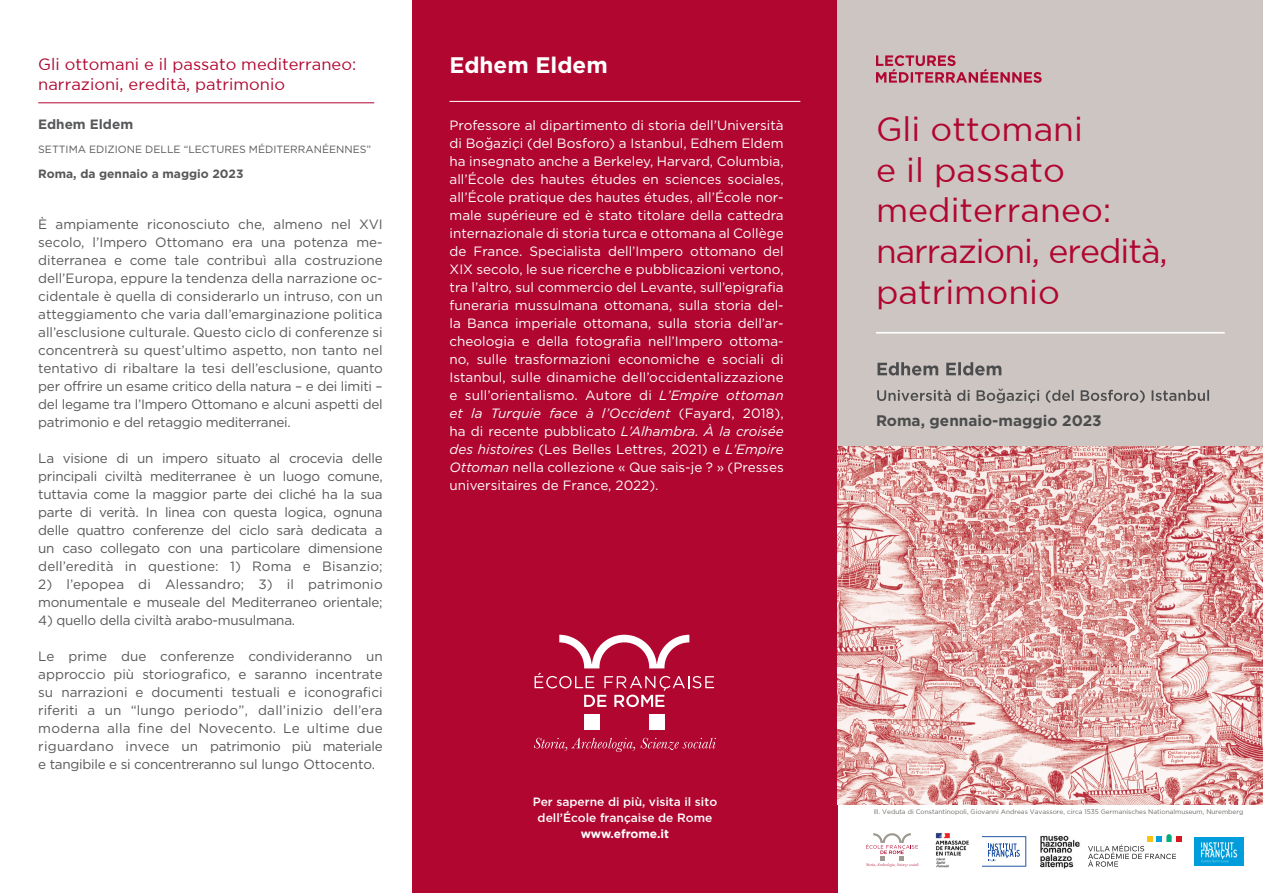
<style>
.page{position:relative;width:1263px;height:893px;background:#fff}
.page>*{position:absolute;margin:0;border:0;box-sizing:border-box;transform-origin:0 0}
.t1{font:33.75px/40.7px "Gotham";color:#b00630}
.t2{font:700 22.5px "Gotham";color:#fff}
.t3{font:16.5px/19.5px "Gotham";color:#b00630}
.t4{font:700 15.3px "Gotham";color:#4b4c4d}
.t5{font:13.5px/18px "Gotham";letter-spacing:-.02em;color:#57585a;text-align:justify}
.t6{font:13.5px/18px "Gotham";color:#fff;text-align:justify}
.t7{font:700 13.5px "Gotham";color:#57585a}
.t8{font:500 12px "Gotham";color:#fff}
.t9{font:700 12px "Gotham";color:#57585a}
.t10{font:700 12px "Gotham";color:#fff}
.t11{font:10.5px "Gotham";color:#57585a}
.t12{font:6.45px "Gotham";color:#6a6762}
.s1{font-style:italic}
</style>
<div class="page">
<div style="left:412px;top:0;width:426px;height:893px;background:#b00630"></div>
<div style="left:584px;top:715px;width:15px;height:15px;background:#fff"></div>
<div style="left:649px;top:715px;width:15px;height:15px;background:#fff"></div>
<svg style="left:534px;top:635px;width:180px;height:72px"></svg>
<svg style="left:534px;top:738px;width:182px;height:14px"></svg>
<div style="left:838px;top:0;width:425px;height:799px;background:#ccc5c2"></div>
<svg style="left:876px;top:55px;width:166px;height:28px"></svg>
<hr style="left:876px;top:332px;width:349px;height:2px;background:#fff">
<img style="left:838px;top:446px;width:425px;height:359px">
<img style="left:1040px;top:835px;width:40px;height:34px">
<svg style="left:1088px;top:834px;width:93px;height:33px"></svg>
<img style="left:1195px;top:837px;width:48px;height:28px">
<svg style="left:982px;top:836px;width:44px;height:31px"></svg>
<img style="left:935px;top:833px;width:34px;height:35px">
<svg style="left:866px;top:833px;width:52px;height:34px"></svg>
<hr style="left:38px;top:102px;width:336px;height:1px;background:#b00630">
<svg style="left:877px;top:362px;width:124px;height:14px"></svg>
<svg style="left:877px;top:389px;width:332px;height:14px"></svg>
<hr style="left:450px;top:101px;width:350px;height:1px;background:#fff">
<p class="t3" style="left:38px;top:54px;width:319px">Gli ottomani e il passato mediterraneo: narrazioni, eredità, patrimonio</p>
<p class="t7" style="left:38px;top:115px;width:96px">Edhem Eldem</p>
<p class="t11" style="left:38px;top:143px;width:334px">SETTIMA EDIZIONE DELLE “LECTURES MÉDITERRANÉENNES”</p>
<p class="t9" style="left:38px;top:166px;width:207px">Roma, da gennaio a maggio 2023</p>
<p class="t5" style="left:38px;top:215px;width:346px">È ampiamente riconosciuto che, almeno nel XVI secolo, l’Impero Ottomano era una potenza me&shy;diterranea e come tale contribuì alla costruzione dell’Europa, eppure la tendenza della narrazione oc&shy;cidentale è quella di considerarlo un intruso, con un atteggiamento che varia dall’emarginazione politica all’esclusione culturale. Questo ciclo di conferenze si concentrerà su quest’ultimo aspetto, non tanto nel tentativo di ribaltare la tesi dell’esclusione, quanto per offrire un esame critico della natura – e dei limiti – del legame tra l’Impero Ottomano e alcuni aspetti del patrimonio e del retaggio mediterranei.</p>
<p class="t5" style="left:38px;top:449px;width:346px">La visione di un impero situato al crocevia delle principali civiltà mediterranee è un luogo comune, tuttavia come la maggior parte dei cliché ha la sua parte di verità. In linea con questa logica, ognuna delle quattro conferenze del ciclo sarà dedicata a un caso collegato con una particolare dimensione dell’eredità in questione: 1) Roma e Bisanzio;</p>
<p class="t5" style="left:38px;top:575px;width:346px">2) l’epopea di Alessandro; 3) il patrimonio monumentale e museale del Mediterraneo orientale;</p>
<p class="t5" style="left:38px;top:611px;width:258px">4) quello della civiltà arabo-musulmana.</p>
<p class="t5" style="left:38px;top:647px;width:346px">Le prime due conferenze condivideranno un approccio più storiografico, e saranno incentrate su narrazioni e documenti testuali e iconografici riferiti a un “lungo periodo”, dall’inizio dell’era moderna alla fine del Novecento. Le ultime due riguardano invece un patrimonio più materiale e tangibile e si concentreranno sul lungo Ottocento.</p>
<p class="t2" style="left:450px;top:50px;width:160px">Edhem Eldem</p>
<p class="t6" style="left:450px;top:116px;width:336px">Professore al dipartimento di storia dell’Università di Bogaziçi (del Bosforo) a Istanbul, Edhem Eldem ha insegnato anche a Berkeley, Harvard, Columbia, all’École des hautes études en sciences sociales, all’École pratique des hautes études, all’École nor&shy;male supérieure ed è stato titolare della cattedra internazionale di storia turca e ottomana al Collège de France. Specialista dell’Impero ottomano del XIX secolo, le sue ricerche e pubblicazioni vertono, tra l’altro, sul commercio del Levante, sull’epigrafia funeraria mussulmana ottomana, sulla storia del&shy;la Banca imperiale ottomana, sulla storia dell’ar&shy;cheologia e della fotografia nell’Impero ottoma&shy;no, sulle trasformazioni economiche e sociali di Istanbul, sulle dinamiche dell’occidentalizzazione e sull’orientalismo. Autore di <span class="s1">L’Empire ottoman et la Turquie face à l’Occident</span> (Fayard, 2018), ha di recente pubblicato <span class="s1">L’Alhambra. À la croisée des histoires</span> (Les Belles Lettres, 2021) e <span class="s1">L’Empire Ottoman</span> nella collezione « Que sais-je ? » (Presses universitaires de France, 2022).</p>
<p class="t8" style="left:533px;top:795px;width:186px">Per saperne di più, visita il sito</p>
<p class="t8" style="left:538px;top:811px;width:176px">dell’École française de Rome</p>
<p class="t10" style="left:581px;top:826px;width:90px">www.efrome.it</p>
<p class="t1" style="left:876px;top:108px;width:293px">Gli ottomani<br>e il passato mediterraneo: narrazioni, eredità, patrimonio</p>
<p class="t4" style="left:876px;top:411px;width:227px">Roma, gennaio-maggio 2023</p>
<p class="t12" style="left:873px;top:808px;width:372px">Ill. Veduta di Constantinopoli, Giovanni Andreas Vavassore, circa 1535 Germanisches Nationalmuseum, Nuremberg</p>
</div>
